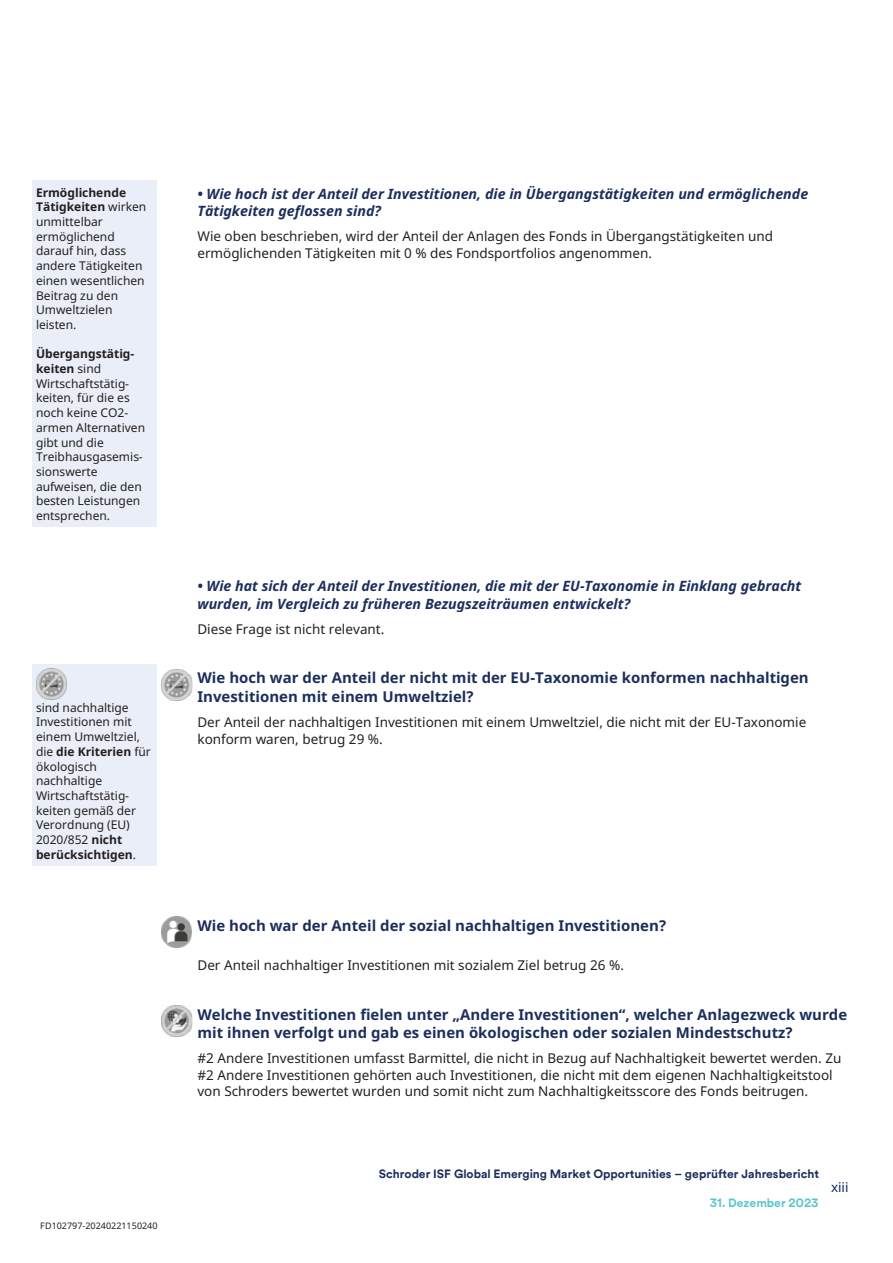
<style>
.page{position:relative;width:893px;height:1263px;background:#fff}
.page>*{position:absolute;margin:0;border:0;box-sizing:border-box;transform-origin:0 0}
.t1{font:700 15px/18.3px "Noto Sans";color:#1c2e5c}
.t2{font:italic 700 14.25px/17.4px "Noto Sans";color:#1c2e5c}
.t3{font:13.5px/16.5px "Noto Sans";color:#231f20}
.t4{font:13.5px "Noto Sans";color:#1c2e5c}
.t5{font:12px/14.7px "Noto Sans";color:#231f20}
.t6{font:700 12px "Schroders Circular TT";color:#1c2e5c}
.t7{font:700 12px "Schroders Circular TT";color:#5ac6cc}
.t8{font:9px "Noto Sans";letter-spacing:.01em;color:#231f20}
.s1{font-weight:700}
</style>
<div class="page">
<div style="left:32px;top:181px;width:125px;height:347px;background:#eaeef8"></div>
<div style="left:32px;top:665px;width:125px;height:201px;background:#eaeef8"></div>
<svg style="left:170px;top:700px;width:14px;height:1px"></svg>
<svg style="left:170px;top:916px;width:13px;height:32px"></svg>
<svg style="left:170px;top:1036px;width:14px;height:1px"></svg>
<img style="left:36px;top:669px;width:31px;height:30px">
<img style="left:189px;top:674px;width:3px;height:22px">
<img style="left:161px;top:669px;width:28px;height:31px">
<img style="left:189px;top:921px;width:3px;height:22px">
<img style="left:161px;top:917px;width:28px;height:30px">
<img style="left:189px;top:1010px;width:3px;height:22px">
<img style="left:161px;top:1005px;width:28px;height:31px">
<p class="t5" style="left:36px;top:185px;width:112px"><span class="s1">Ermöglichende<br>Tätigkeiten</span> wirken unmittelbar ermöglichend darauf hin, dass andere Tätigkeiten einen wesentlichen<br>Beitrag zu den<br>Umweltzielen leisten.</p>
<p class="t5" style="left:36px;top:346px;width:111px"><span class="s1">Übergangstätig&shy;keiten</span> sind<br>Wirtschaftstätig&shy;keiten, für die es noch keine CO2- armen Alternativen gibt und die<br>Treibhausgasemis&shy;sionswerte aufweisen, die den besten Leistungen entsprechen.</p>
<p class="t5" style="left:36px;top:700px;width:116px">sind nachhaltige<br>Investitionen mit einem Umweltziel, die <span class="s1">die Kriterien</span> für ökologisch nachhaltige<br>Wirtschaftstätig&shy;keiten gemäß der<br>Verordnung (EU)<br>2020/852 <span class="s1">nicht berücksichtigen</span>.</p>
<p class="t8" style="left:40px;top:1219px;width:119px">FD102797-20240221150240</p>
<p class="t2" style="left:197px;top:185px;width:612px">• Wie hoch ist der Anteil der Investitionen, die in Übergangstätigkeiten und ermöglichende<br>Tätigkeiten geflossen sind?</p>
<p class="t3" style="left:197px;top:228px;width:577px">Wie oben beschrieben, wird der Anteil der Anlagen des Fonds in Übergangstätigkeiten und ermöglichenden Tätigkeiten mit 0 % des Fondsportfolios angenommen.</p>
<p class="t2" style="left:197px;top:577px;width:605px">• Wie hat sich der Anteil der Investitionen, die mit der EU-Taxonomie in Einklang gebracht wurden, im Vergleich zu früheren Bezugszeiträumen entwickelt?</p>
<p class="t3" style="left:197px;top:620px;width:189px">Diese Frage ist nicht relevant.</p>
<p class="t1" style="left:197px;top:668px;width:613px">Wie hoch war der Anteil der nicht mit der EU-Taxonomie konformen nachhaltigen<br>Investitionen mit einem Umweltziel?</p>
<p class="t3" style="left:197px;top:714px;width:610px">Der Anteil der nachhaltigen Investitionen mit einem Umweltziel, die nicht mit der EU-Taxonomie konform waren, betrug 29 %.</p>
<p class="t1" style="left:197px;top:916px;width:470px">Wie hoch war der Anteil der sozial nachhaltigen Investitionen?</p>
<p class="t3" style="left:197px;top:957px;width:428px">Der Anteil nachhaltiger Investitionen mit sozialem Ziel betrug 26 %.</p>
<p class="t1" style="left:197px;top:1005px;width:651px">Welche Investitionen fielen unter „Andere Investitionen“, welcher Anlagezweck wurde mit ihnen verfolgt und gab es einen ökologischen oder sozialen Mindestschutz?</p>
<p class="t3" style="left:197px;top:1050px;width:645px">#2 Andere Investitionen umfasst Barmittel, die nicht in Bezug auf Nachhaltigkeit bewertet werden. Zu #2 Andere Investitionen gehörten auch Investitionen, die nicht mit dem eigenen Nachhaltigkeitstool von Schroders bewertet wurden und somit nicht zum Nachhaltigkeitsscore des Fonds beitrugen.</p>
<p class="t6" style="left:379px;top:1167px;width:442px">Schroder ISF Global Emerging Market Opportunities – geprüfter Jahresbericht</p>
<p class="t7" style="left:710px;top:1195px;width:110px">31. Dezember 2023</p>
<p class="t4" style="left:831px;top:1177px;width:19px">xiii</p>
</div>
